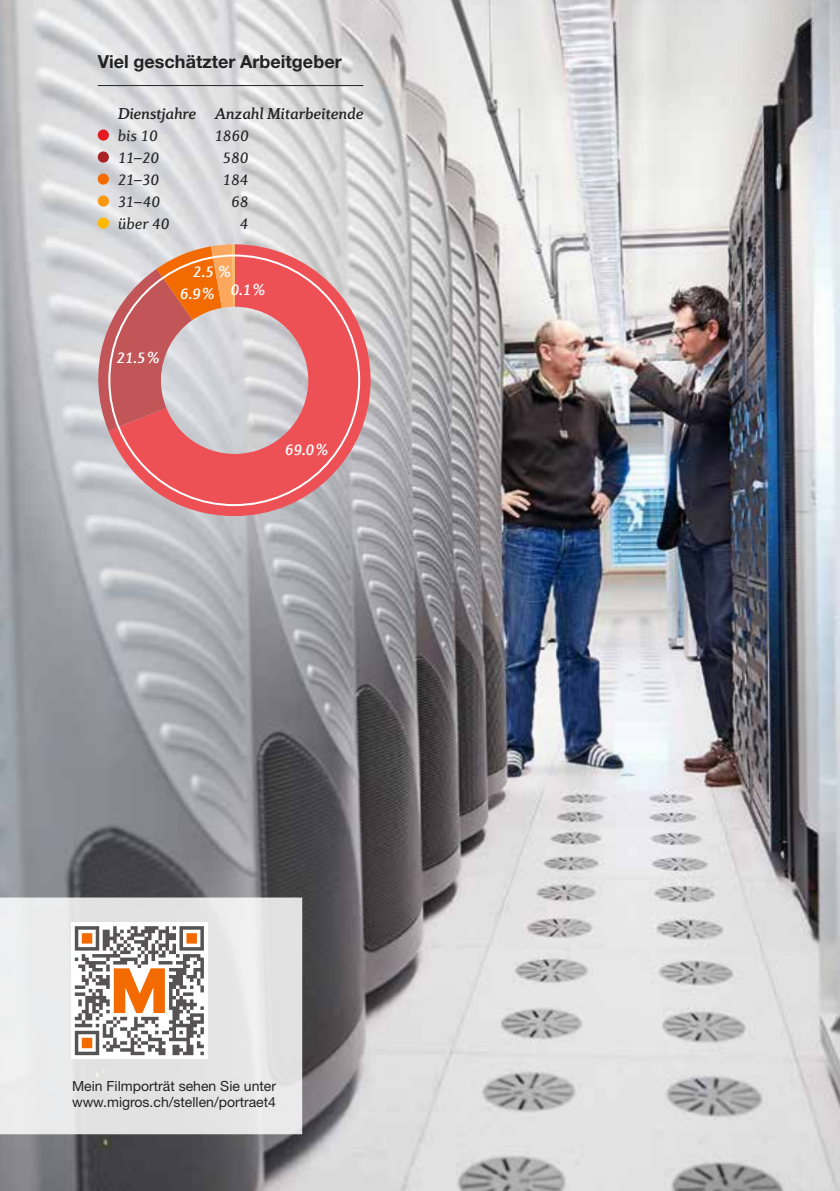
<style>
.page{position:relative;width:840px;height:1191px;background:#fff}
.page>*{position:absolute;margin:0;border:0;box-sizing:border-box;transform-origin:0 0}
.t1{font:700 18px "Helvetica Neue LT Std";color:#232223}
.t2{font:italic 16px/22px "Diverda Serif LT Std";color:#232223}
.t3{font:italic 500 16px "Diverda Serif LT Std";letter-spacing:-.01em;color:#232223}
.t4{font:italic 500 16px/18.4px "Diverda Serif LT Std";color:#fff}
.t5{font:14px/16px "Helvetica Neue LT Std";color:#232223}
</style>
<div class="page">
<img style="left:0;top:0;width:839px;height:1191px">
<svg style="left:108px;top:244px;width:262px;height:272px;background:#df888c"></svg>
<svg style="left:98px;top:244px;width:136px;height:187px;background:#d49a8f"></svg>
<div style="left:98px;top:129px;width:11px;height:12px;background:#e41b20;border-radius:50%"></div>
<div style="left:98px;top:151px;width:11px;height:12px;background:#a92226;border-radius:50%"></div>
<div style="left:98px;top:173px;width:11px;height:12px;background:#f36b00;border-radius:50%"></div>
<div style="left:98px;top:195px;width:11px;height:12px;background:#f89710;border-radius:50%"></div>
<div style="left:98px;top:217px;width:11px;height:12px;background:#fcb900;border-radius:50%"></div>
<hr style="left:98px;top:85px;width:265px;height:1px;background:#232223">
<svg style="left:0;top:772px;width:302px;height:362px;background:#b8b9bb"></svg>
<div style="left:71px;top:922px;width:137px;height:137px;background:#fff"></div>
<svg style="left:75px;top:926px;width:129px;height:129px"></svg>
<p class="t1" style="left:98px;top:50px;width:245px">Viel geschätzter Arbeitgeber</p>
<p class="t3" style="left:118px;top:103px;width:80px">Dienstjahre</p>
<p class="t2" style="left:118px;top:124px;width:53px">bis 10<br>11–20<br>21–30<br>31–40 über 40</p>
<p class="t3" style="left:214px;top:103px;width:151px">Anzahl Mitarbeitende</p>
<p class="t2" style="left:214px;top:124px;width:36px;text-align:right">1860<br>580<br>184<br>68<br>4</p>
<p class="t4" style="left:116px;top:348px;width:45px">21.5%</p>
<p class="t4" style="left:230px;top:262px;width:36px;text-indent:-37px">2.5 %<br>0.1%</p>
<p class="t4" style="left:180px;top:283px;width:36px">6.9%</p>
<p class="t4" style="left:285px;top:440px;width:45px">69.0%</p>
<p class="t5" style="left:72px;top:1078px;width:205px">Mein Filmporträt sehen Sie unter www.migros.ch/stellen/portraet4</p>
</div>
